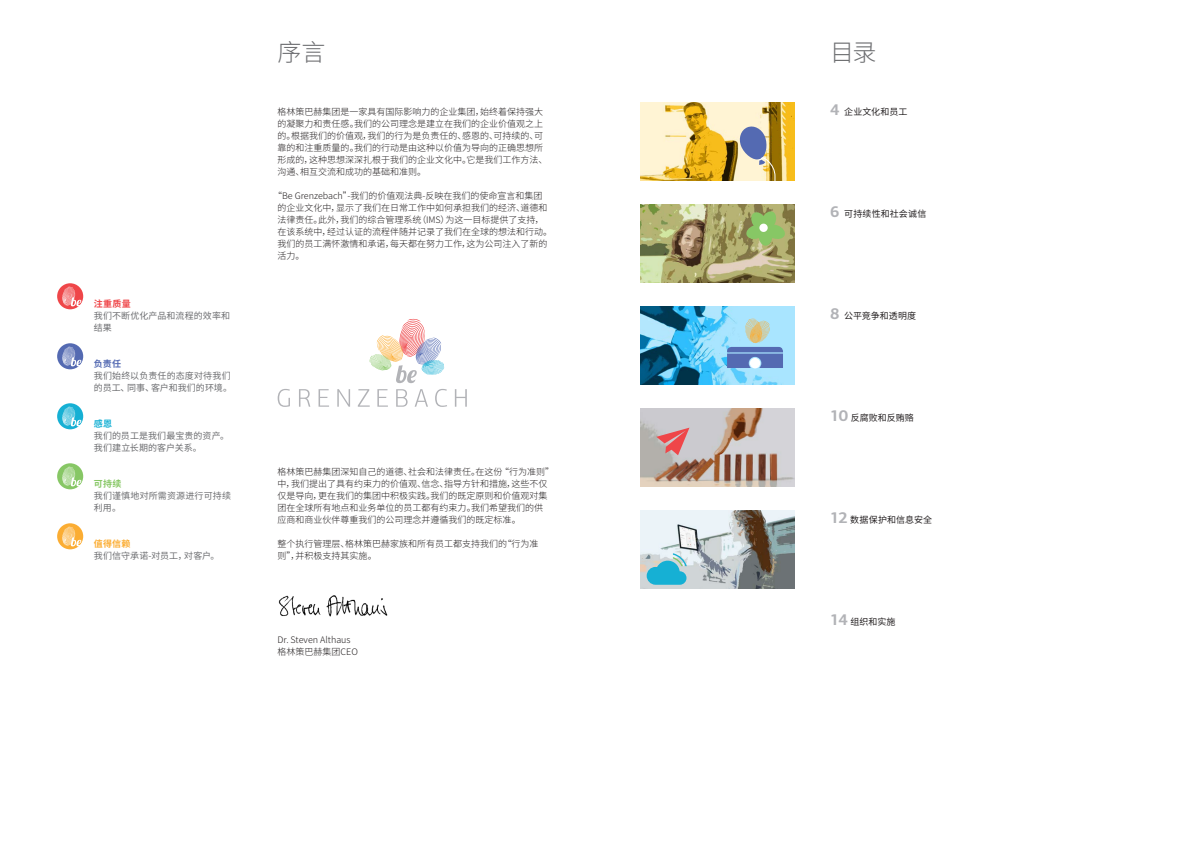
<style>
.page{position:relative;width:1191px;height:842px;background:#fff}
.page>*{position:absolute;margin:0;border:0;box-sizing:border-box;transform-origin:0 0}
.t1{font:300 24px "Noto Sans SC";color:#6c6d70}
.t2{font:300 9px/12px "Noto Sans SC";color:#231f20}
.t3{font:9px/12px "Noto Sans SC";letter-spacing:.01em;color:#6c6d70}
.t4{font:9px "Noto Sans SC";letter-spacing:.005em;color:#231f20}
.t5{font:700 9px "Noto Sans SC";color:#ef4649}
.t6{font:700 9px "Noto Sans SC";color:#fbad33}
.t7{font:700 9px "Noto Sans SC";color:#546ab2}
.t8{font:700 9px "Noto Sans SC";color:#87c765}
.t9{font:700 9px "Noto Sans SC";color:#16b0d4}
.s1{font-family:"PF Centro Sans Pro";font-weight:700;font-size:16px;color:#b2b3b7}
</style>
<div class="page">
<img style="left:641px;top:205px;width:153px;height:78px">
<img style="left:641px;top:103px;width:153px;height:78px">
<img style="left:641px;top:306px;width:153px;height:78px">
<img style="left:641px;top:408px;width:153px;height:78px">
<img style="left:641px;top:510px;width:153px;height:78px">
<svg style="left:738px;top:125px;width:37px;height:56px"></svg>
<div style="left:758px;top:226px;width:14px;height:20px;background:#87c765;border-radius:50%"></div>
<svg style="left:745px;top:210px;width:41px;height:30px"></svg>
<div style="left:759px;top:224px;width:8px;height:8px;background:#fff;border-radius:50%"></div>
<svg style="left:646px;top:553px;width:41px;height:32px"></svg>
<svg style="left:656px;top:428px;width:33px;height:27px"></svg>
<svg style="left:727px;top:319px;width:56px;height:49px"></svg>
<img style="left:278px;top:595px;width:110px;height:22px">
<svg style="left:278px;top:389px;width:189px;height:18px"></svg>
<svg style="left:370px;top:319px;width:74px;height:64px"></svg>
<svg style="left:57px;top:283px;width:26px;height:26px"></svg>
<svg style="left:62px;top:287px;width:19px;height:19px"></svg>
<svg style="left:57px;top:343px;width:26px;height:26px"></svg>
<svg style="left:62px;top:347px;width:19px;height:19px"></svg>
<svg style="left:57px;top:403px;width:26px;height:26px"></svg>
<svg style="left:62px;top:407px;width:19px;height:19px"></svg>
<svg style="left:57px;top:463px;width:26px;height:26px"></svg>
<svg style="left:62px;top:467px;width:19px;height:19px"></svg>
<svg style="left:57px;top:523px;width:26px;height:26px"></svg>
<svg style="left:62px;top:527px;width:19px;height:19px"></svg>
<p class="t5" style="left:94px;top:298px;width:38px">注重质量</p>
<p class="t3" style="left:94px;top:309px;width:138px">我们不断优化产品和流程的效率和结果</p>
<p class="t7" style="left:94px;top:358px;width:29px">负责任</p>
<p class="t3" style="left:94px;top:369px;width:140px">我们始终以负责任的态度对待我们的员工、同事、客户和我们的环境。</p>
<p class="t9" style="left:94px;top:418px;width:20px">感恩</p>
<p class="t3" style="left:94px;top:429px;width:137px">我们的员工是我们最宝贵的资产。我们建立长期的客户关系。</p>
<p class="t8" style="left:94px;top:478px;width:29px">可持续</p>
<p class="t3" style="left:94px;top:489px;width:139px">我们谨慎地对所需资源进行可持续利用。</p>
<p class="t6" style="left:94px;top:538px;width:38px">值得信赖</p>
<p class="t3" style="left:94px;top:549px;width:127px">我们信守承诺-对员工，对客户。</p>
<h1 class="t1" style="left:277px;top:38px;width:49px">序言</h1>
<h1 class="t1" style="left:830px;top:38px;width:48px">目录</h1>
<p class="t2" style="left:277px;top:105px;width:271px">格林策巴赫集团是一家具有国际影响力的企业集团，始终着保持强大的凝聚力和责任感。我们的公司理念是建立在我们的企业价值观之上的。根据我们的价值观，我们的行为是负责任的、感恩的、可持续的、可靠的和注重质量的。我们的行动是由这种以价值为导向的正确思想所形成的，这种思想深深扎根于我们的企业文化中。它是我们工作方法、沟通、相互交流和成功的基础和准则。</p>
<p class="t2" style="left:277px;top:189px;width:276px;text-indent:-4px">“Be Grenzebach”-我们的价值观法典-反映在我们的使命宣言和集团的企业文化中，显示了我们在日常工作中如何承担我们的经济、道德和法律责任。此外，我们的综合管理系统（IMS）为这一目标提供了支持，在该系统中，经过认证的流程伴随并记录了我们在全球的想法和行动。我们的员工满怀激情和承诺，每天都在努力工作，这为公司注入了新的活力。</p>
<p class="t2" style="left:277px;top:465px;width:278px">格林策巴赫集团深知自己的道德、社会和法律责任。在这份 “行为准则”中，我们提出了具有约束力的价值观、信念、指导方针和措施，这些不仅仅是导向，更在我们的集团中积极实践。我们的既定原则和价值观对集团在全球所有地点和业务单位的员工都有约束力。我们希望我们的供应商和商业伙伴尊重我们的公司理念并遵循我们的既定标准。</p>
<p class="t2" style="left:277px;top:537px;width:263px">整个执行管理层、格林策巴赫家族和所有员工都支持我们的“行为准则”，并积极支持其实施。</p>
<p class="t2" style="left:277px;top:633px;width:82px">Dr. Steven Althaus格林策巴赫集团CEO</p>
<p class="t4" style="left:830px;top:106px;width:79px"><span class="s1">4</span> 企业文化和员工</p>
<p class="t4" style="left:830px;top:208px;width:98px"><span class="s1">6</span> 可持续性和社会诚信</p>
<p class="t4" style="left:830px;top:310px;width:87px"><span class="s1">8</span> 公平竞争和透明度</p>
<p class="t4" style="left:830px;top:412px;width:85px"><span class="s1">10</span> 反腐败和反贿赂</p>
<p class="t4" style="left:830px;top:514px;width:104px"><span class="s1">12</span> 数据保护和信息安全</p>
<p class="t4" style="left:830px;top:616px;width:67px"><span class="s1">14</span> 组织和实施</p>
</div>
